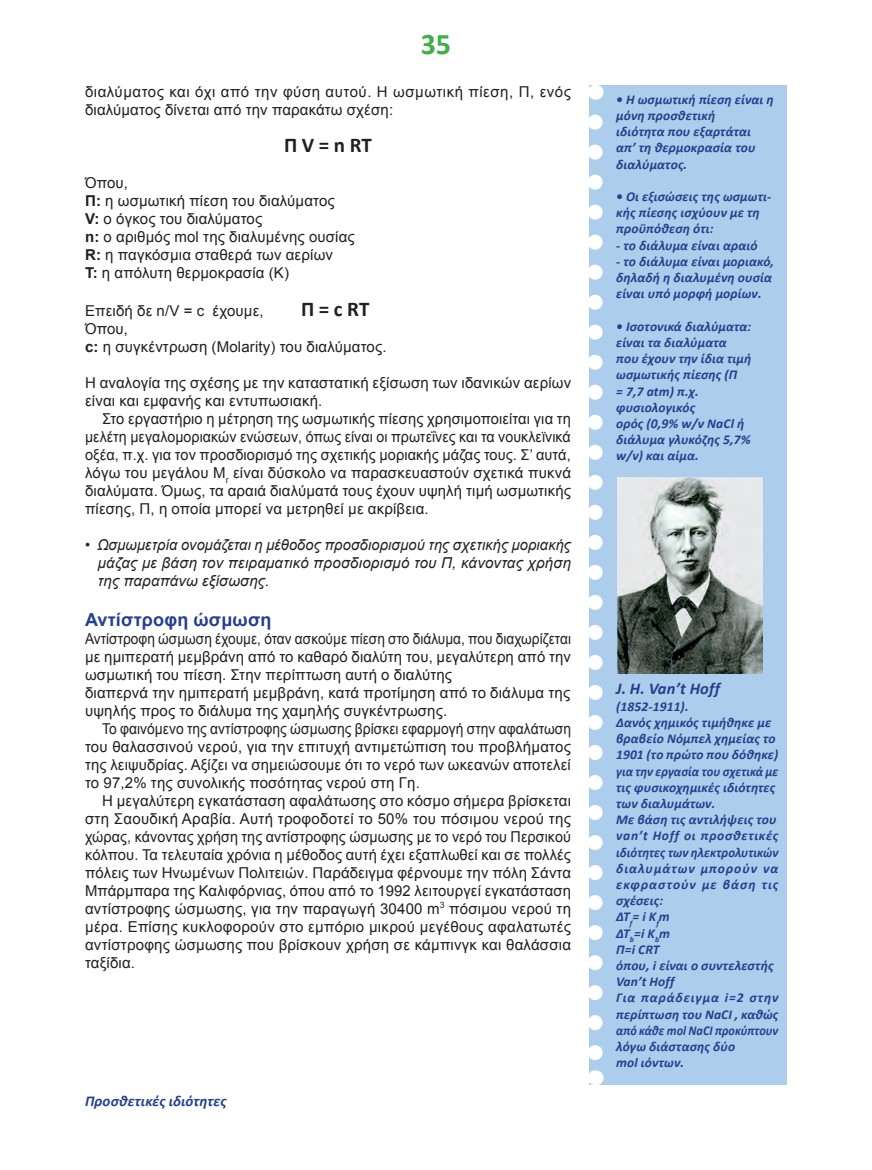
<style>
.page{position:relative;width:872px;height:1170px;background:#fff}
.page>*{position:absolute;margin:0;border:0;box-sizing:border-box;transform-origin:0 0}
.t1{font:700 30px "Calibri";color:#40ae49}
.t2{font:700 21px "Calibri";color:#231f20}
.t3{font:700 18px "Arial";letter-spacing:.01em;color:#253f8e}
.t4{font:italic 700 16.5px "Calibri";letter-spacing:.01em;color:#253f8e}
.t5{font:15px/18px "Arial";letter-spacing:.01em;color:#231f20}
.t6{font:15px/18px "Arial";letter-spacing:.01em;color:#231f20;scale:.91 1}
.t7{font:15px/18px "Arial";letter-spacing:.01em;color:#231f20;text-align:justify;scale:.92 1}
.t8{font:italic 15px/18px "Arial";letter-spacing:.015em;color:#231f20;text-align:justify}
.t9{font:italic 700 15px "Calibri";letter-spacing:.005em;color:#253f8e}
.t10{font:italic 700 13.5px/16.2px "Calibri";letter-spacing:.01em;color:#253f8e}
.s1{font-weight:700}
</style>
<div class="page">
<div style="left:590px;top:86px;width:197px;height:998px;background:#accdeb"></div>
<svg style="left:589px;top:122px;width:13px;height:940px"></svg>
<svg style="left:595px;top:86px;width:1px;height:14px"></svg>
<svg style="left:595px;top:1070px;width:1px;height:14px"></svg>
<img style="left:617px;top:477px;width:146px;height:196px">
<h1 class="t1" style="left:421px;top:25px;width:32px">35</h1>
<p class="t5" style="left:85px;top:83px;width:487px">διαλύματος και όχι από την φύση αυτού. H ωσμωτική πίεση, Π, ενός διαλύματος δίνεται από την παρακάτω σχέση:</p>
<h2 class="t2" style="left:284px;top:132px;width:89px">Π V = n RT</h2>
<p class="t5" style="left:85px;top:174px;width:271px">Όπου,<br><span class="s1">Π:</span> η ωσμωτική πίεση του διαλύματος<br><span class="s1">V:</span> ο όγκος του διαλύματος<br><span class="s1">n:</span> ο αριθμός mol της διαλυμένης ουσίας<br><span class="s1">R:</span> η παγκόσμια σταθερά των αερίων<br><span class="s1">T:</span> η απόλυτη θερμοκρασία (K)</p>
<p class="t5" style="left:85px;top:302px;width:180px">Επειδή δε n/V = c έχουμε,</p>
<h2 class="t2" style="left:301px;top:295px;width:70px">Π = c RT</h2>
<p class="t5" style="left:85px;top:320px;width:303px">Όπου,<br><span class="s1">c:</span> η συγκέντρωση (Molarity) του διαλύματος.</p>
<p class="t5" style="left:85px;top:374px;width:487px">H αναλογία της σχέσης με την καταστατική εξίσωση των ιδανικών αερίων είναι και εμφανής και εντυπωσιακή.</p>
<p class="t5" style="left:85px;top:410px;width:487px;text-align:justify;text-indent:17px">Στο εργαστήριο η μέτρηση της ωσμωτικής πίεσης χρησιμοποιείται για τη μελέτη μεγαλομοριακών ενώσεων, όπως είναι οι πρωτεΐνες και τα νουκλεϊνικά οξέα, π.χ. για τον προσδιορισμό της σχετικής μοριακής μάζας τους. Σ’ αυτά, λόγω του μεγάλου M<sub>r</sub> είναι δύσκολο να παρασκευαστούν σχετικά πυκνά διαλύματα. Όμως, τα αραιά διαλύματά τους έχουν υψηλή τιμή ωσμωτικής πίεσης, Π, η οποία μπορεί να μετρηθεί με ακρίβεια.</p>
<p class="t8" style="left:98px;top:535px;width:475px;text-indent:-13px">• Ωσμωμετρία ονομάζεται η μέθοδος προσδιορισμού της σχετικής μοριακής μάζας με βάση τον πειραματικό προσδιορισμό του Π, κάνοντας χρήση της παραπάνω εξίσωσης.</p>
<p class="t3" style="left:85px;top:606px;width:188px">Αντίστροφη ώσμωση</p>
<p class="t6" style="left:85px;top:629px;width:535px">Αντίστροφη ώσμωση έχουμε, όταν ασκούμε πίεση στο διάλυμα, που διαχωρίζεται με ημιπερατή μεμβράνη από το καθαρό διαλύτη του, μεγαλύτερη από την ωσμωτική του πίεση. Στην περίπτωση αυτή ο διαλύτης<br>διαπερνά την ημιπερατή μεμβράνη, κατά προτίμηση από το διάλυμα της υψηλής προς το διάλυμα της χαμηλής συγκέντρωσης.</p>
<p class="t7" style="left:85px;top:719px;width:530px;text-indent:17px">To φαινόμενο της αντίστροφης ώσμωσης βρίσκει εφαρμογή στην αφαλάτωση του θαλασσινού νερού, για την επιτυχή αντιμετώπιση του προβλήματος της λειψυδρίας. Αξίζει να σημειώσουμε ότι το νερό των ωκεανών αποτελεί το 97,2% της συνολικής ποσότητας νερού στη Γη.</p>
<p class="t5" style="left:85px;top:791px;width:487px;text-align:justify;text-indent:17px">H μεγαλύτερη εγκατάσταση αφαλάτωσης στο κόσμο σήμερα βρίσκεται στη Σαουδική Αραβία. Αυτή τροφοδοτεί το 50% του πόσιμου νερού της χώρας, κάνοντας χρήση της αντίστροφης ώσμωσης με το νερό του Περσικού κόλπου. Τα τελευταία χρόνια η μέθοδος αυτή έχει εξαπλωθεί και σε πολλές πόλεις των Ηνωμένων Πολιτειών. Παράδειγμα φέρνουμε την πόλη Σάντα Μπάρμπαρα της Καλιφόρνιας, όπου από το 1992 λειτουργεί εγκατάσταση αντίστροφης ώσμωσης, για την παραγωγή 30400 m<sup>3</sup> πόσιμου νερού τη μέρα. Επίσης κυκλοφορούν στο εμπόριο μικρού μεγέθους αφαλατωτές αντίστροφης ώσμωσης που βρίσκουν χρήση σε κάμπινγκ και θαλάσσια ταξίδια.</p>
<p class="t9" style="left:85px;top:1090px;width:143px">Προσθετικές ιδιότητες</p>
<p class="t10" style="left:616px;top:91px;width:159px">• H ωσμωτική πίεση είναι η μόνη προσθετική<br>ιδιότητα που εξαρτάται<br>απ’ τη θερμοκρασία του διαλύματος.</p>
<p class="t10" style="left:616px;top:188px;width:157px">• Οι εξισώσεις της ωσμωτι&shy;κής πίεσης ισχύουν με τη προϋπόθεση ότι:</p>
<p class="t10" style="left:616px;top:237px;width:143px">- το διάλυμα είναι αραιό</p>
<p class="t10" style="left:616px;top:253px;width:159px">- το διάλυμα είναι μοριακό, δηλαδή η διαλυμένη ουσία είναι υπό μορφή μορίων.</p>
<p class="t10" style="left:616px;top:318px;width:137px">• Ισοτονικά διαλύματα: είναι τα διαλύματα που έχουν την ίδια τιμή ωσμωτικής πίεσης (Π<br>= 7,7 atm) π.χ. φυσιολογικός<br>ορός (0,9% w/ν NaCl ή διάλυμα γλυκόζης 5,7% w/v) και αίμα.</p>
<p class="t4" style="left:616px;top:678px;width:105px">J. H. Van’t Hoff</p>
<p class="t10" style="left:616px;top:698px;width:164px">(1852-1911).<br>Δανός χημικός τιμήθηκε με βραβείο Νόμπελ χημείας το<br>1901 (το πρώτο που δόθηκε) για την εργασία του σχετικά με τις φυσικοχημικές ιδιότητες των διαλυμάτων.<br>Με βάση τις αντιλήψεις του van’t Hoff οι προσθετικές ιδιότητες των ηλεκτρολυτικών διαλυμάτων μπορούν να εκφραστούν με βάση τις σχέσεις:<br>ΔΤ<sub>f</sub>= i K<sub>f</sub>m<br>ΔΤ<sub>b</sub>=i K<sub>b</sub>m<br>Π=i CRT<br>όπου, i είναι ο συντελεστής<br>Van’t Hoff<br>Για παράδειγμα i=2 στην περίπτωση του NaCI , καθώς από κάθε mol NaCI προκύπτουν λόγω διάστασης δύο<br>mol ιόντων.</p>
</div>
